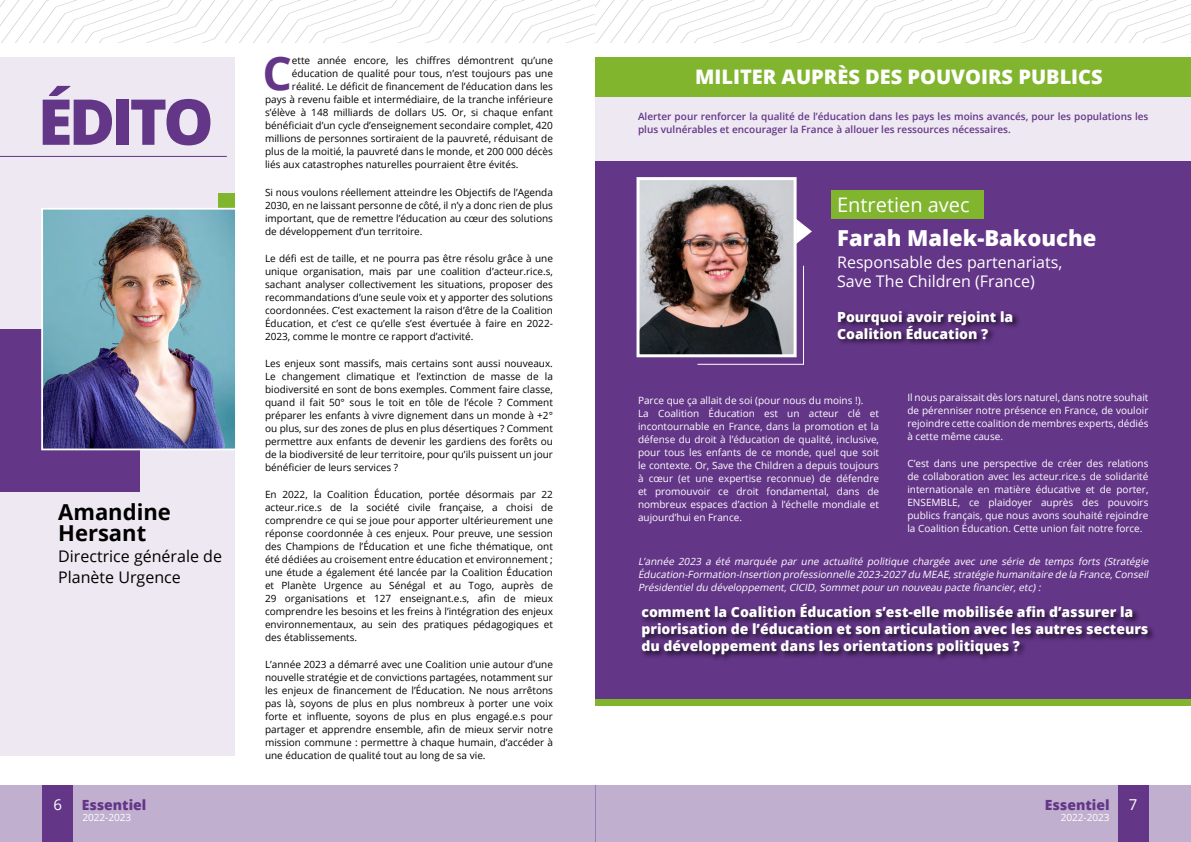
<style>
.page{position:relative;width:1191px;height:842px;background:#fff}
.page>*{position:absolute;margin:0;border:0;box-sizing:border-box;transform-origin:0 0}
.t1{font:800 63.3px "Open Sans";letter-spacing:-.06em;color:#643688}
.t2{font:700 46.4px "Open Sans";color:#643688}
.t3{font:800 22px "Open Sans";color:#fff}
.t4{font:700 22px/21px "Open Sans";color:#000}
.t5{font:800 20px "Open Sans";color:#fff}
.t6{font:20px "Open Sans";color:#fff}
.t7{font:16px/19px "Open Sans";color:#fff}
.t8{font:16px/21px "Open Sans";color:#000}
.t9{font:15px "Open Sans";color:#fff}
.t10{font:800 14px/17px "Open Sans";color:#fff}
.t11{font:800 14px "Open Sans";color:#643688}
.t12{font:10px/13px "Open Sans";color:#000;text-align:justify}
.t13{font:10px/13px "Open Sans";color:#fff;text-align:justify}
.t14{font:italic 10px/13px "Open Sans";color:#fff;text-align:justify}
.t15{font:600 10px/13px "Open Sans";color:#643688}
</style>
<div class="page">
<div style="left:0;top:785px;width:1191px;height:57px;background:#c1afcf"></div>
<div style="left:1117px;top:785px;width:31px;height:57px;background:#643688"></div>
<img style="left:0;top:0;width:1191px;height:43px">
<div style="left:595px;top:161px;width:596px;height:538px;background:#643688"></div>
<div style="left:595px;top:57px;width:596px;height:104px;background:#ede8f1"></div>
<div style="left:0;top:57px;width:234px;height:698px;background:#ede8f1"></div>
<hr style="left:0;top:156px;width:227px;height:1px;background:#643688">
<div style="left:219px;top:194px;width:16px;height:50px;background:#81b52e"></div>
<div style="left:0;top:329px;width:139px;height:162px;background:#643688"></div>
<img style="left:44px;top:211px;width:190px;height:236px">
<div style="left:41px;top:208px;width:196px;height:242px;border:2px solid #fff"></div>
<div style="left:595px;top:57px;width:596px;height:39px;background:#81b52e"></div>
<div style="left:595px;top:699px;width:596px;height:7px;background:#81b52e"></div>
<img style="left:640px;top:181px;width:152px;height:172px">
<div style="left:636px;top:177px;width:160px;height:180px;border:3px solid #fff"></div>
<svg style="left:796px;top:219px;width:16px;height:25px"></svg>
<img style="left:696px;top:265px;width:108px;height:100px">
<div style="left:831px;top:191px;width:152px;height:28px;background:#81b52e"></div>
<div style="left:835px;top:309px;width:186px;height:38px;background:#000;opacity:.75"></div>
<div style="left:640px;top:602px;width:516px;height:60px;background:#000;opacity:.75"></div>
<h1 class="t1" style="left:38px;top:74px;width:177px">ÉDITO</h1>
<h3 class="t4" style="left:58px;top:500px;width:114px">Amandine<br>Hersant</h3>
<h3 class="t8" style="left:58px;top:545px;width:165px">Directrice générale de<br>Planète Urgence</h3>
<h2 class="t2" style="left:262px;top:41px;width:31px">C</h2>
<p class="t12" style="left:292px;top:54px;width:262px">ette année encore, les chiffres démontrent qu’une</p>
<p class="t12" style="left:292px;top:67px;width:262px">éducation de qualité pour tous, n’est toujours pas une</p>
<p class="t12" style="left:292px;top:80px;width:262px">réalité. Le déficit de financement de l’éducation dans les</p>
<p class="t12" style="left:265px;top:93px;width:289px">pays à revenu faible et intermédiaire, de la tranche inférieure</p>
<p class="t12" style="left:265px;top:106px;width:289px">s’élève à 148 milliards de dollars US. Or, si chaque enfant</p>
<p class="t12" style="left:265px;top:119px;width:289px">bénéficiait d’un cycle d’enseignement secondaire complet, 420</p>
<p class="t12" style="left:265px;top:132px;width:289px">millions de personnes sortiraient de la pauvreté, réduisant de</p>
<p class="t12" style="left:265px;top:145px;width:289px">plus de la moitié, la pauvreté dans le monde, et 200 000 décès</p>
<p class="t12" style="left:265px;top:158px;width:255px">liés aux catastrophes naturelles pourraient être évités.</p>
<p class="t12" style="left:265px;top:185px;width:289px">Si nous voulons réellement atteindre les Objectifs de l’Agenda 2030, en ne laissant personne de côté, il n’y a donc rien de plus important, que de remettre l’éducation au cœur des solutions de développement d’un territoire.</p>
<p class="t12" style="left:265px;top:251px;width:289px">Le défi est de taille, et ne pourra pas être résolu grâce à une unique organisation, mais par une coalition d’acteur.rice.s, sachant analyser collectivement les situations, proposer des recommandations d’une seule voix et y apporter des solutions coordonnées. C’est exactement la raison d’être de la Coalition Éducation, et c’est ce qu’elle s’est évertuée à faire en 2022- 2023, comme le montre ce rapport d’activité.</p>
<p class="t12" style="left:265px;top:356px;width:289px">Les enjeux sont massifs, mais certains sont aussi nouveaux.<br>Le changement climatique et l’extinction de masse de la biodiversité en sont de bons exemples. Comment faire classe, quand il fait 50° sous le toit en tôle de l’école ? Comment préparer les enfants à vivre dignement dans un monde à +2° ou plus, sur des zones de plus en plus désertiques ? Comment permettre aux enfants de devenir les gardiens des forêts ou de la biodiversité de leur territoire, pour qu’ils puissent un jour bénéficier de leurs services ?</p>
<p class="t12" style="left:265px;top:488px;width:289px">En 2022, la Coalition Éducation, portée désormais par 22 acteur.rice.s de la société civile française, a choisi de comprendre ce qui se joue pour apporter ultérieurement une réponse coordonnée à ces enjeux. Pour preuve, une session des Champions de l’Éducation et une fiche thématique, ont été dédiées au croisement entre éducation et environnement ; une étude a également été lancée par la Coalition Éducation et Planète Urgence au Sénégal et au Togo, auprès de 29 organisations et 127 enseignant.e.s, afin de mieux comprendre les besoins et les freins à l’intégration des enjeux environnementaux, au sein des pratiques pédagogiques et des établissements.</p>
<p class="t12" style="left:265px;top:658px;width:289px">L’année 2023 a démarré avec une Coalition unie autour d’une nouvelle stratégie et de convictions partagées, notamment sur les enjeux de financement de l’Éducation. Ne nous arrêtons pas là, soyons de plus en plus nombreux à porter une voix forte et influente, soyons de plus en plus engagé.e.s pour partager et apprendre ensemble, afin de mieux servir notre mission commune : permettre à chaque humain, d’accéder à une éducation de qualité tout au long de sa vie.</p>
<h3 class="t5" style="left:695px;top:62px;width:409px">MILITER AUPRÈS DES POUVOIRS PUBLICS</h3>
<p class="t15" style="left:638px;top:109px;width:512px">Alerter pour renforcer la qualité de l’éducation dans les pays les moins avancés, pour les populations les plus vulnérables et encourager la France à allouer les ressources nécessaires.</p>
<h3 class="t6" style="left:837px;top:191px;width:134px">Entretien avec</h3>
<h3 class="t3" style="left:837px;top:221px;width:261px">Farah Malek-Bakouche</h3>
<h3 class="t7" style="left:837px;top:252px;width:227px">Responsable des partenariats,<br>Save The Children (France)</h3>
<h3 class="t10" style="left:837px;top:307px;width:178px">Pourquoi avoir rejoint la<br>Coalition Éducation ?</h3>
<p class="t13" style="left:638px;top:394px;width:242px;text-align:left">Parce que ça allait de soi (pour nous du moins !).<br>La Coalition Éducation est un acteur clé et incontournable en France, dans la promotion et la défense du droit à l’éducation de qualité, inclusive, pour tous les enfants de ce monde, quel que soit le contexte. Or, Save the Children a depuis toujours à cœur (et une expertise reconnue) de défendre et promouvoir ce droit fondamental, dans de nombreux espaces d’action à l’échelle mondiale et aujourd’hui en France.</p>
<p class="t13" style="left:907px;top:391px;width:242px">Il nous paraissait dès lors naturel, dans notre souhait de pérenniser notre présence en France, de vouloir rejoindre cette coalition de membres experts, dédiés à cette même cause.</p>
<p class="t13" style="left:907px;top:457px;width:242px">C’est dans une perspective de créer des relations de collaboration avec les acteur.rice.s de solidarité internationale en matière éducative et de porter, ENSEMBLE, ce plaidoyer auprès des pouvoirs publics français, que nous avons souhaité rejoindre la Coalition Éducation. Cette union fait notre force.</p>
<p class="t14" style="left:638px;top:555px;width:514px">L’année 2023 a été marquée par une actualité politique chargée avec une série de temps forts (Stratégie Éducation-Formation-Insertion professionnelle 2023-2027 du MEAE,stratégie humanitaire de la France,Conseil Présidentieldu développement,CICID,Sommetpourun nouveau pacte financier,etc):</p>
<h3 class="t10" style="left:641px;top:603px;width:508px">comment la Coalition Éducation s’est-elle mobilisée afin d’assurer la priorisation de l’éducation et son articulation avec les autres secteurs du développement dans les orientations politiques ?</h3>
<h3 class="t9" style="left:54px;top:794px;width:10px">6</h3>
<h3 class="t11" style="left:82px;top:794px;width:66px">Essentiel</h3>
<h3 class="t11" style="left:1044px;top:794px;width:66px">Essentiel</h3>
<h3 class="t9" style="left:1128px;top:794px;width:10px">7</h3>
<p class="t13" style="left:82px;top:810px;width:50px">2022-2023</p>
<p class="t13" style="left:1060px;top:810px;width:50px">2022-2023</p>
</div>
